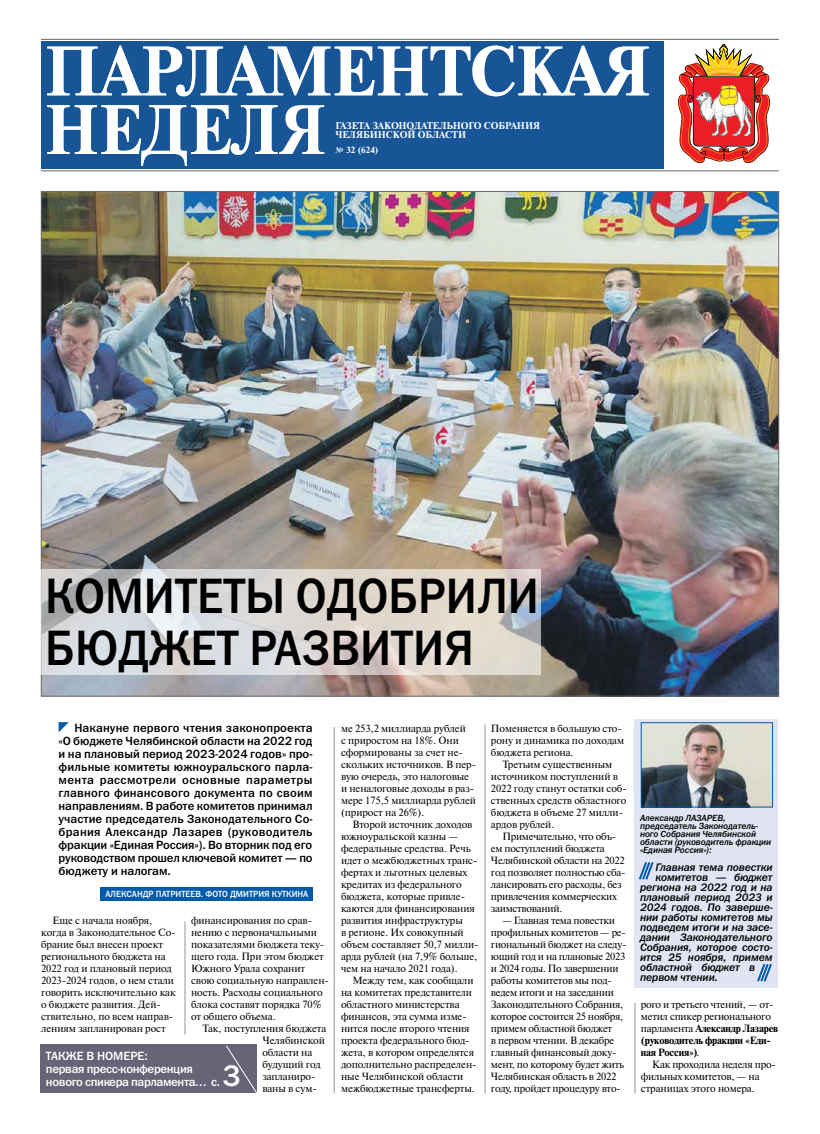
<style>
.page{position:relative;width:820px;height:1134px;background:#fff}
.page>*{position:absolute;margin:0;border:0;box-sizing:border-box;transform-origin:0 0}
.t1{font:700 69.6px/58.6px "Newton C";color:#fff;scale:.95 1}
.t2{font:50px/52px "Franklin Gothic Medium C";letter-spacing:.08em;color:#000;scale:.91 1}
.t3{font:50px "Franklin Gothic Medium C";letter-spacing:.05em;color:#000;scale:.91 1}
.t4{font:30px "Franklin Gothic Medium C";color:#fff}
.t5{font:12px/13px "Franklin Gothic Medium C";letter-spacing:-.02em;color:#000;text-align:justify}
.t6{font:12px/13px "Franklin Gothic Medium C";letter-spacing:-.03em;color:#fff}
.t7{font:italic 11px "Franklin Gothic Medium C";letter-spacing:-.01em;color:#000}
.t8{font:10.5px/12px "Newton C";letter-spacing:-.01em;color:#000}
.t9{font:700 9.8px "Newton C";color:#fff}
.t10{font:italic 9px/8px "Franklin Gothic Medium C";letter-spacing:-.01em;color:#000}
.t11{font:9px "Franklin Gothic Medium C";letter-spacing:.04em;color:#fff;scale:.95 1}
.t12{font:700 9px "Newton C";color:#fff}
.s1{font-family:"Minion Pro"}
.s2{font-weight:700}
</style>
<div class="page">
<div style="left:41px;top:41px;width:622px;height:127px;background:#175597"></div>
<img style="left:678px;top:44px;width:91px;height:119px">
<hr style="left:41px;top:170px;width:737px;height:1px;background:#666577">
<hr style="left:41px;top:39px;width:737px;height:1px;background:#666577">
<img style="left:43px;top:193px;width:733px;height:501px">
<svg style="left:59px;top:722px;width:10px;height:10px"></svg>
<div style="left:100px;top:887px;width:212px;height:14px;background:#005baa"></div>
<svg style="left:40px;top:569px;width:501px;height:105px;background:#d9d6d3"></svg>
<div style="left:40px;top:1045px;width:216px;height:48px;background:#666577"></div>
<svg style="left:225px;top:1044px;width:32px;height:49px"></svg>
<hr style="left:185px;top:921px;width:1px;height:114px;background:#939598">
<hr style="left:334px;top:727px;width:1px;height:366px;background:#939598">
<hr style="left:484px;top:725px;width:1px;height:368px;background:#939598">
<hr style="left:634px;top:1003px;width:1px;height:90px;background:#939598">
<div style="left:634px;top:719px;width:144px;height:269px;background:#e1e4f3"></div>
<img style="left:642px;top:724px;width:128px;height:81px">
<div style="left:640px;top:722px;width:132px;height:85px;border:1px solid #005baa"></div>
<svg style="left:638px;top:862px;width:16px;height:18px"></svg>
<svg style="left:757px;top:964px;width:15px;height:18px"></svg>
<h1 class="t1" style="left:45px;top:42px;width:638px">ПАРЛАМЕНТСКАЯ<br>НЕДЕЛЯ</h1>
<p class="t9" style="left:335px;top:120px;width:24px">Газета</p>
<p class="t9" style="left:372px;top:120px;width:8px">Зак</p>
<p class="t9" style="left:391px;top:120px;width:31px">онодател</p>
<p class="t9" style="left:446px;top:120px;width:67px">ьного Cобран</p>
<p class="t9" style="left:525px;top:120px;width:14px">ия</p>
<p class="t9" style="left:335px;top:130px;width:15px">Челя</p>
<p class="t9" style="left:363px;top:130px;width:23px">бинск</p>
<p class="t9" style="left:399px;top:130px;width:40px">ой област</p>
<p class="t9" style="left:458px;top:130px;width:10px">и</p>
<p class="t12" style="left:335px;top:145px;width:44px"><span class="s1">№</span> 32 (624)</p>
<h2 class="t2" style="left:45px;top:569px;width:544px">Комитеты одобрили бюдж ет разв</h2>
<h2 class="t3" style="left:360px;top:620px;width:126px">ития</h2>
<p class="t5" style="left:59px;top:722px;width:255px;text-indent:16px">Накануне первого чтения законопроекта «О бюджете Челябинской области на 2022 год и на плановый период 2023-2024 годов» про&shy;фильные комитеты южноуральского парла&shy;мента рассмотрели основные параметры главного финансового документа по своим направлениям. В работе комитетов принимал участие председатель Законодательного Со&shy;брания Александр Лазарев (руководитель фракции «Единая Россия»). Во вторник под его руководством прошел ключевой комитет — по бюджету и налогам.</p>
<p class="t11" style="left:105px;top:889px;width:209px">Але ксандр Патритеев . Фото дмитрия куткина</p>
<p class="t8" style="left:41px;top:914px;width:136px;text-indent:11px">Еще с начала ноября, когда в Законодательное Со&shy;брание был внесен проект регионального бюджета на<br>2022 год и плановый период<br>2023-2024 годов, о нем стали говорить исключительно как о бюджете развития. Дей&shy;ствительно, по всем направ&shy;лениям запланирован рост</p>
<p class="t8" style="left:191px;top:914px;width:139px">финансирования по срав&shy;нению с первоначальными показателями бюджета теку&shy;щего года. При этом бюджет<br>Южного Урала сохранит свою социальную направлен&shy;ность. Расходы социального блока составят порядка 70% от общего объема.</p>
<p class="t8" style="left:262px;top:1022px;width:65px;text-indent:-60px">Так, поступления бюджета<br>Челябинской области на будущий год запланиро&shy;ваны в сум-</p>
<p class="t6" style="left:46px;top:1049px;width:176px">ТАКЖЕ В НОМЕРЕ:<br>первая пресс-конференция нового спикера парламента... с.</p>
<h3 class="t4" style="left:222px;top:1059px;width:20px">3</h3>
<p class="t8" style="left:341px;top:722px;width:136px">ме 253,2 миллиарда рублей<br>с приростом на 18%. Они сформированы за счет не&shy;скольких источников. В пер&shy;вую очередь, это налоговые и неналоговые доходы в раз&shy;мере 175,5 миллиарда рублей (прирост на 26%).</p>
<p class="t8" style="left:341px;top:818px;width:139px;text-indent:11px">Второй источник доходов южноуральской казны — федеральные средства. Речь идет о межбюджетных транс&shy;фертах и льготных целевых кредитах из федерального бюджета, которые привле&shy;каются для финансирования развития инфраструктуры<br>в регионе. Их совокупный объем составляет 50,7 милли&shy;арда рублей (на 7,9% больше, чем на начало 2021 года).</p>
<p class="t8" style="left:341px;top:975px;width:137px;text-indent:11px">Между тем, как сообщали на комитетах представители областного министерства финансов, эта сумма изме&shy;нится после второго чтения проекта федерального бюд&shy;жета, в котором определятся дополнительно распределен&shy;ные Челябинской области межбюджетные трансферты.</p>
<p class="t8" style="left:491px;top:723px;width:135px">Поменяется в большую сто&shy;рону и динамика по доходам бюджета региона.</p>
<p class="t8" style="left:491px;top:759px;width:137px;text-indent:11px">Третьим существенным источником поступлений в<br>2022 году станут остатки соб&shy;ственных средств областного бюджета в объеме 27 милли&shy;ардов рублей.</p>
<p class="t8" style="left:491px;top:831px;width:136px;text-indent:11px">Примечательно, что объ&shy;ем поступлений бюджета<br>Челябинской области на 2022 год позволяет полностью сба&shy;лансировать его расходы, без привлечения коммерческих заимствований.</p>
<p class="t8" style="left:491px;top:915px;width:137px;text-indent:11px">— Главная тема повестки профильных комитетов — ре&shy;гиональный бюджет на следу&shy;ющий год и на плановые 2023 и 2024 годы. По завершении работы комитетов мы под&shy;ведем итоги и на заседании<br>Законодательного Собрания, которое состоится 25 ноября, примем областной бюджет<br>в первом чтении. В декабре главный финансовый доку&shy;мент, по которому будет жить<br>Челябинская область в 2022 году, пройдет процедуру вто-</p>
<p class="t10" style="left:639px;top:814px;width:133px">Александр ЛАЗАРЕВ, председатель Законодатель&shy;ного Собрания Челябинской области (руководитель фракции «Единая Россия»):</p>
<p class="t7" style="left:655px;top:861px;width:118px">Главная тема повестки</p>
<p class="t7" style="left:655px;top:871px;width:118px">комитетов — бюджет</p>
<p class="t7" style="left:639px;top:881px;width:134px">региона на 2022 год и на</p>
<p class="t7" style="left:639px;top:891px;width:134px">плановый период 2023 и</p>
<p class="t7" style="left:639px;top:901px;width:134px">2024 годов. По заверше-</p>
<p class="t7" style="left:639px;top:911px;width:134px">нии работы комитетов мы</p>
<p class="t7" style="left:639px;top:921px;width:134px">подведем итоги и на засе-</p>
<p class="t7" style="left:639px;top:931px;width:134px">дании Законодательного</p>
<p class="t7" style="left:639px;top:941px;width:134px">Собрания, которое состо-</p>
<p class="t7" style="left:639px;top:951px;width:134px">ится 25 ноября, примем</p>
<p class="t7" style="left:639px;top:961px;width:116px">областной бюджет в</p>
<p class="t7" style="left:639px;top:971px;width:79px">первом чтении.</p>
<p class="t8" style="left:640px;top:999px;width:139px">рого и третьего чтений, — от&shy;метил спикер регионального парламента <span class="s2">Александр Лазарев (руководитель фракции «Еди&shy;ная Россия»)</span>.</p>
<p class="t8" style="left:640px;top:1059px;width:136px;text-indent:11px">Как проходила неделя про&shy;фильных комитетов, — на страницах этого номера.</p>
</div>
